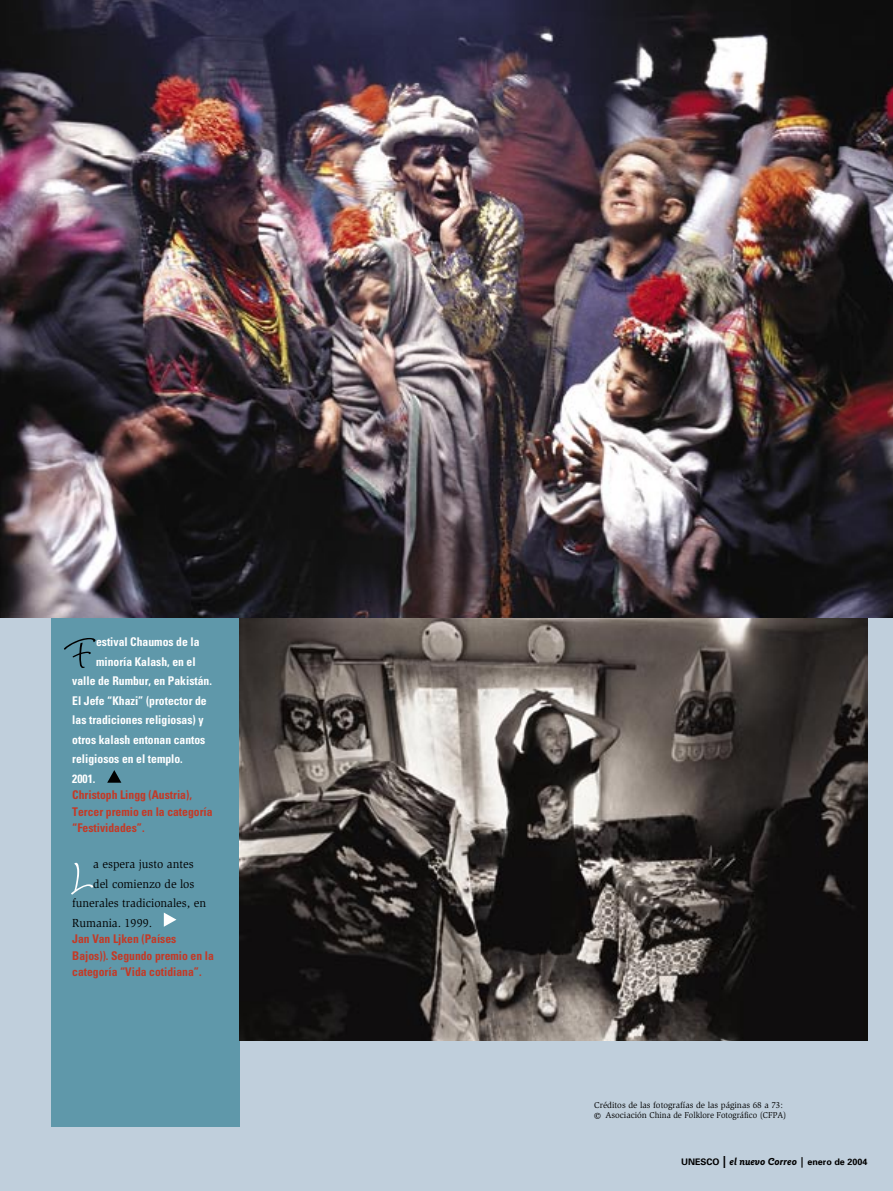
<style>
.page{position:relative;width:893px;height:1191px;background:#c0cfdc}
.page>*{position:absolute;margin:0;border:0;box-sizing:border-box;transform-origin:0 0}
.t1{font:54.15px "Wiesbaden Swing";color:#000}
.t2{font:54.15px "Wiesbaden Swing";color:#fff}
.t3{font:700 condensed 12px "Univers";color:#fff}
.t4{font:700 condensed 12px/16.5px "Univers";color:#c33926}
.t5{font:12px "Slimbach";color:#000}
.t6{font:700 9px "Univers";color:#000}
.t7{font:8.85px/10.5px "Slimbach";color:#000}
.s1{font-size:13.5px}
.s2{font-size:12px}
.s3{font-family:"Goudy Sans";font-style:italic;font-size:10.5px}
</style>
<div class="page">
<div style="left:51px;top:617px;width:188px;height:510px;background:#5f98aa"></div>
<svg style="left:107px;top:770px;width:14px;height:12px"></svg>
<svg style="left:164px;top:912px;width:12px;height:14px"></svg>
<img style="left:239px;top:618px;width:628px;height:422px">
<img style="left:0;top:0;width:893px;height:618px">
<h1 class="t1" style="left:64px;top:623px;width:30px">F</h1>
<p class="t3" style="left:96px;top:634px;width:105px">estival Chaumos de la</p>
<p class="t3" style="left:96px;top:654px;width:101px">minoría Kalash, en el</p>
<p class="t3" style="left:72px;top:673px;width:141px">valle de Rumbur, en Pakistán.</p>
<p class="t3" style="left:72px;top:693px;width:136px">El Jefe “Khazi” (protector de</p>
<p class="t3" style="left:72px;top:712px;width:133px">las tradiciones religiosas) y</p>
<p class="t3" style="left:72px;top:732px;width:135px">otros kalash entonan cantos</p>
<p class="t3" style="left:72px;top:751px;width:112px">religiosos en el templo.</p>
<p class="t3" style="left:72px;top:771px;width:25px">2001.</p>
<p class="t4" style="left:72px;top:786px;width:142px">Christoph Lingg (Austria),<br>Tercer premio en la categoría “Festividades”.</p>
<h1 class="t2" style="left:72px;top:845px;width:22px">L</h1>
<p class="t5" style="left:93px;top:857px;width:102px">a espera justo antes</p>
<p class="t5" style="left:93px;top:877px;width:103px">del comienzo de los</p>
<p class="t5" style="left:72px;top:896px;width:135px">funerales tradicionales, en</p>
<p class="t5" style="left:72px;top:916px;width:81px">Rumania. 1999.</p>
<p class="t4" style="left:72px;top:930px;width:143px">Jan Van Ljken (Países<br>Bajos)). Segundo premio en la categoría “Vida cotidiana”.</p>
<p class="t7" style="left:594px;top:1099px;width:194px">Créditos de las fotografías de las páginas 68 a 73: <span class="s1">©</span> Asociación China de Folklore Fotográfico (CFPA)</p>
<p class="t6" style="left:681px;top:1156px;width:188px">UNESCO <span class="s2">|</span> <span class="s3">el nuevo Correo |</span> enero de 2004</p>
</div>
